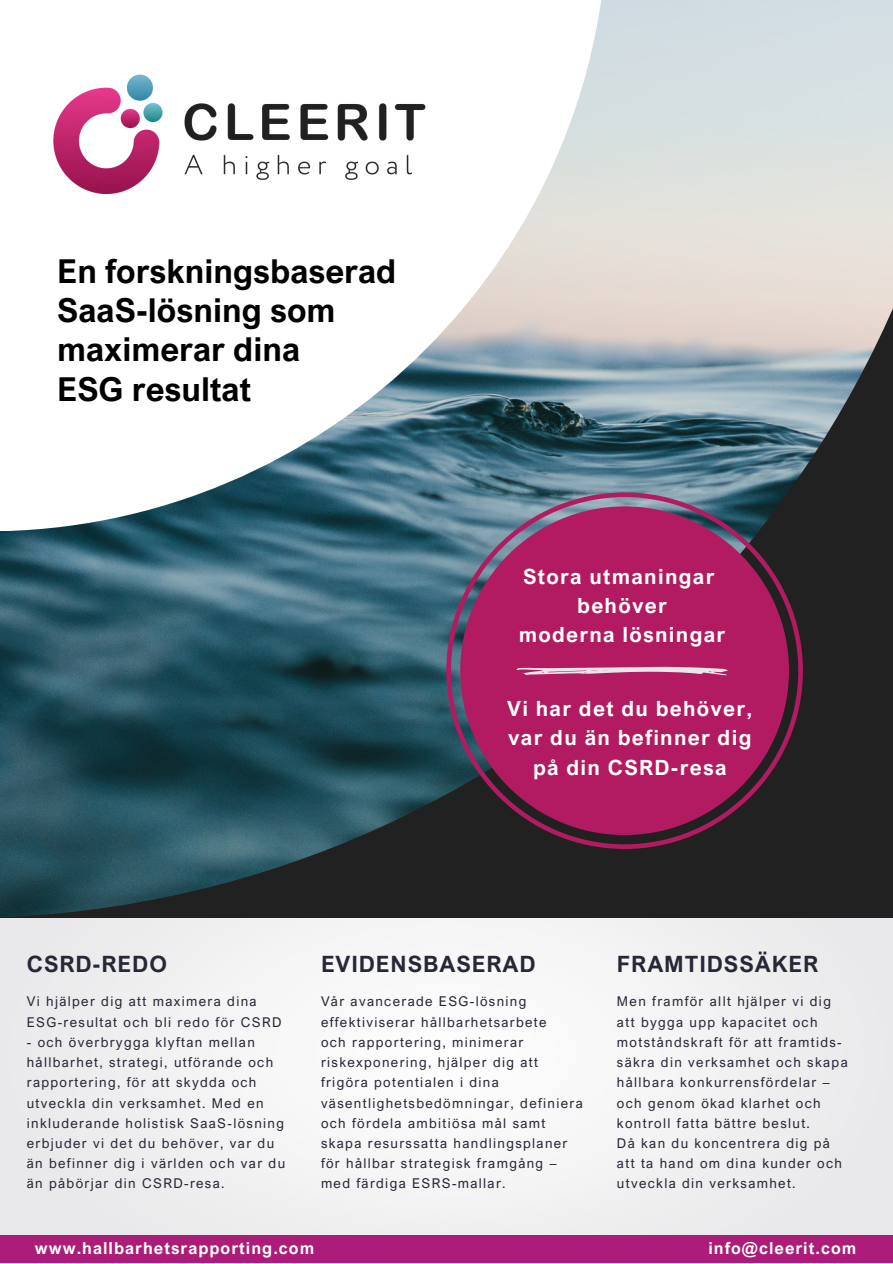
<style>
.page{position:relative;width:893px;height:1264px;background:#fff}
.page>*{position:absolute;margin:0;border:0;box-sizing:border-box;transform-origin:0 0}
.t1{font:700 33px/39.3px "Arial Nova";color:#000}
.t2{font:700 22.5px "Arial Nova";letter-spacing:.04em;color:#262836}
.t3{font:700 21px/29.2px "Arial Nova";letter-spacing:.06em;color:#fff;text-align:center}
.t4{font:700 16.5px "Arial Nova";letter-spacing:.06em;color:#fff}
.t5{font:13.5px/20.2px "Arial Nova";letter-spacing:.1em;color:#262836}
</style>
<div class="page">
<img style="left:0;top:0;width:892px;height:1235px">
<svg style="left:0;top:0;width:607px;height:531px"></svg>
<svg style="left:446px;top:492px;width:356px;height:357px;background:#45404f"></svg>
<div style="left:460px;top:506px;width:328px;height:329px;background:#b21b61;border-radius:50%"></div>
<svg style="left:516px;top:666px;width:212px;height:9px"></svg>
<div style="left:0;top:1235px;width:892px;height:27px;background:#ab1d79"></div>
<img style="left:35px;top:56px;width:400px;height:155px">
<p class="t1" style="left:57px;top:250px;width:340px">En forskningsbaserad<br>SaaS-lösning som maximerar dina</p>
<p class="t1" style="left:57px;top:368px;width:195px">ESG resultat</p>
<p class="t3" style="left:523px;top:561px;width:193px">Stora utmaningar</p>
<p class="t3" style="left:577px;top:590px;width:91px">behöver</p>
<p class="t3" style="left:518px;top:619px;width:208px">moderna lösningar</p>
<p class="t3" style="left:507px;top:693px;width:246px">Vi har det du behöver, var du än befinner dig på din CSRD-resa</p>
<p class="t2" style="left:27px;top:950px;width:142px">CSRD-REDO</p>
<p class="t5" style="left:27px;top:991px;width:256px">Vi hjälper dig att maximera dina<br>ESG-resultat och bli redo för CSRD</p>
<p class="t5" style="left:27px;top:1031px;width:260px">- och överbrygga klyftan mellan hållbarhet, strategi, utförande och rapportering, för att skydda och utveckla din verksamhet. Med en inkluderande holistisk SaaS-lösning erbjuder vi det du behöver, var du än befinner dig i världen och var du än påbörjar din CSRD-resa.</p>
<p class="t2" style="left:321px;top:950px;width:216px">EVIDENSBASERAD</p>
<p class="t5" style="left:321px;top:991px;width:227px">Vår avancerade ESG-lösning effektiviserar hållbarhetsarbete</p>
<p class="t5" style="left:321px;top:1031px;width:263px">och rapportering, minimerar riskexponering, hjälper dig att frigöra potentialen i dina väsentlighetsbedömningar, definiera och fördela ambitiösa mål samt skapa resurssatta handlingsplaner för hållbar strategisk framgång –</p>
<p class="t5" style="left:321px;top:1173px;width:186px">med färdiga ESRS-mallar.</p>
<p class="t2" style="left:617px;top:950px;width:203px">FRAMTIDSSÄKER</p>
<p class="t5" style="left:617px;top:991px;width:215px">Men framför allt hjälper vi dig</p>
<p class="t5" style="left:617px;top:1011px;width:232px">att bygga upp kapacitet och motståndskraft för att framtids&shy;säkra din verksamhet och skapa hållbara konkurrensfördelar –</p>
<p class="t5" style="left:617px;top:1092px;width:205px">och genom ökad klarhet och kontroll fatta bättre beslut.</p>
<p class="t5" style="left:617px;top:1132px;width:214px">Då kan du koncentrera dig på</p>
<p class="t5" style="left:617px;top:1152px;width:226px">att ta hand om dina kunder och utveckla din verksamhet.</p>
<p class="t4" style="left:35px;top:1237px;width:281px">www.hallbarhetsrapporting.com</p>
<p class="t4" style="left:708px;top:1237px;width:149px">info@cleerit.com</p>
</div>
